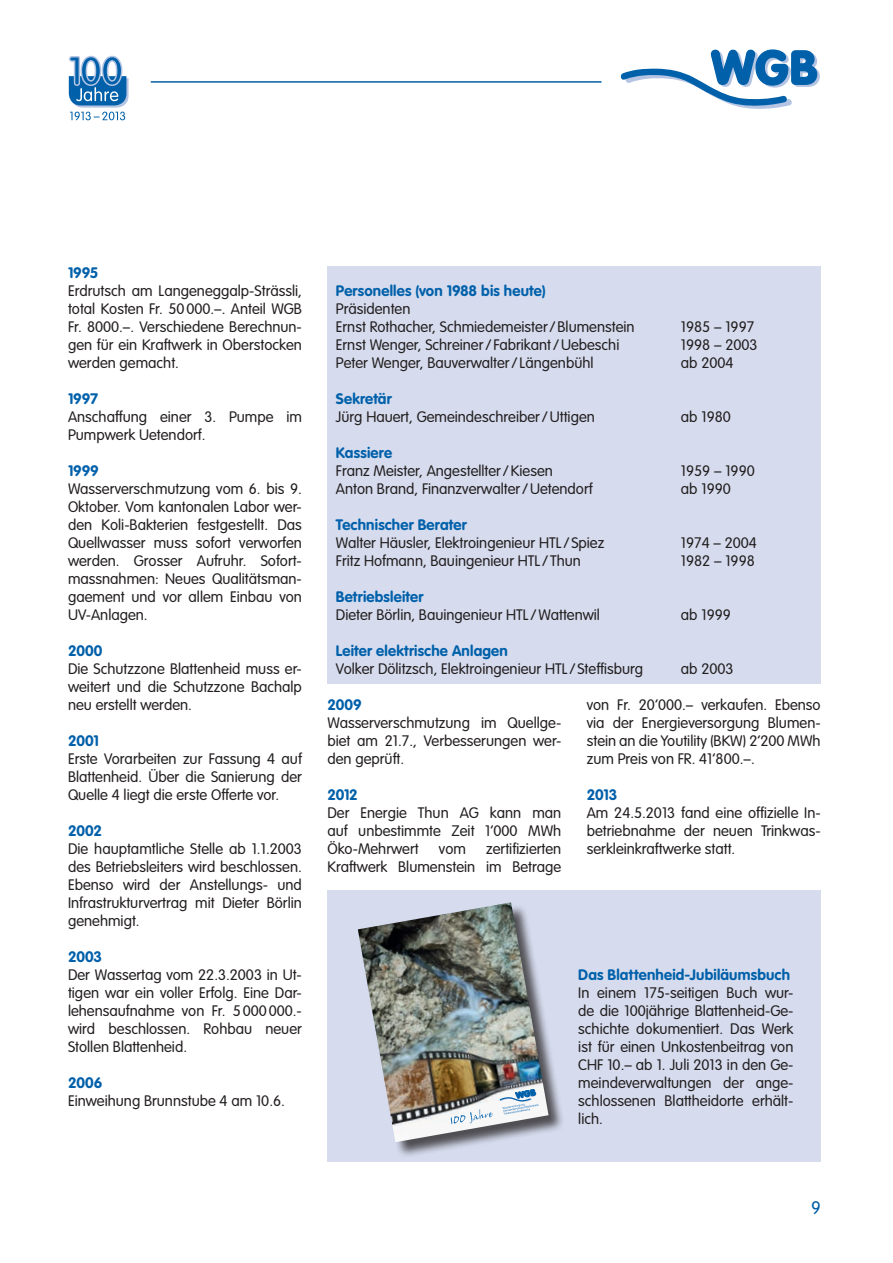
<style>
.page{position:relative;width:893px;height:1263px;background:#fff}
.page>*{position:absolute;margin:0;border:0;box-sizing:border-box;transform-origin:0 0}
.t1{font:300 18px "VAG Rounded Std";color:#0060aa}
.t2{font:300 15px/18px "VAG Rounded Std";color:#231f20;text-align:justify}
.t3{font:700 15px "VAG Rounded Std";letter-spacing:.01em;color:#0060aa}
</style>
<div class="page">
<svg style="left:621px;top:49px;width:199px;height:60px"></svg>
<hr style="left:151px;top:81px;width:450px;height:2px;background:#0060aa">
<svg style="left:68px;top:55px;width:61px;height:65px"></svg>
<div style="left:327px;top:266px;width:494px;height:418px;background:#d6dcee"></div>
<div style="left:327px;top:890px;width:494px;height:271px;background:#d6dcee"></div>
<div style="left:359px;top:904px;width:206px;height:254px;background:#231f20;opacity:.75"></div>
<img style="left:358px;top:902px;width:191px;height:240px">
<svg style="left:499px;top:1088px;width:41px;height:30px"></svg>
<svg style="left:451px;top:1109px;width:42px;height:15px"></svg>
<p class="t3" style="left:68px;top:264px;width:32px">1995</p>
<p class="t2" style="left:68px;top:282px;width:235px">Erdrutsch am Langeneggalp-Strässli, total Kosten Fr. 50000.–. Anteil WGB Fr. 8000.–. Verschiedene Berechnun&shy;gen für ein Kraftwerk in Oberstocken werden gemacht.</p>
<p class="t3" style="left:68px;top:390px;width:32px">1997</p>
<p class="t2" style="left:68px;top:408px;width:235px">Anschaffung einer 3. Pumpe im<br>Pumpwerk Uetendorf.</p>
<p class="t3" style="left:68px;top:462px;width:32px">1999</p>
<p class="t2" style="left:68px;top:480px;width:235px">Wasserverschmutzung vom 6. bis 9.<br>Oktober. Vom kantonalen Labor wer&shy;den Koli-Bakterien festgestellt. Das Quellwasser muss sofort verworfen werden. Grosser Aufruhr. Sofort&shy;massnahmen: Neues Qualitätsman&shy;gaement und vor allem Einbau von UV-Anlagen.</p>
<p class="t3" style="left:68px;top:642px;width:36px">2000</p>
<p class="t2" style="left:68px;top:660px;width:235px">Die Schutzzone Blattenheid muss er&shy;weitert und die Schutzzone Bachalp neu erstellt werden.</p>
<p class="t3" style="left:68px;top:732px;width:32px">2001</p>
<p class="t2" style="left:68px;top:750px;width:235px">Erste Vorarbeiten zur Fassung 4 auf Blattenheid. Über die Sanierung der Quelle 4 liegt die erste Offerte vor.</p>
<p class="t3" style="left:68px;top:822px;width:36px">2002</p>
<p class="t2" style="left:68px;top:840px;width:235px">Die hauptamtliche Stelle ab 1.1.2003 des Betriebsleiters wird beschlossen.<br>Ebenso wird der Anstellungs- und Infrastrukturvertrag mit Dieter Börlin genehmigt.</p>
<p class="t3" style="left:68px;top:948px;width:36px">2003</p>
<p class="t2" style="left:68px;top:966px;width:235px">Der Wassertag vom 22.3.2003 in Ut&shy;tigen war ein voller Erfolg. Eine Dar&shy;lehensaufnahme von Fr. 5000000.- wird beschlossen. Rohbau neuer Stollen Blattenheid.</p>
<p class="t3" style="left:68px;top:1074px;width:36px">2006</p>
<p class="t2" style="left:68px;top:1092px;width:218px">Einweihung Brunnstube 4 am 10.6.</p>
<p class="t3" style="left:336px;top:282px;width:211px">Personelles (von 1988 bis heute)</p>
<p class="t2" style="left:336px;top:300px;width:300px">Präsidenten<br>Ernst Rothacher, Schmiedemeister /Blumenstein</p>
<p class="t2" style="left:681px;top:318px;width:75px">1985 – 1997</p>
<p class="t2" style="left:336px;top:336px;width:285px">Ernst Wenger, Schreiner / Fabrikant /Uebeschi</p>
<p class="t2" style="left:681px;top:336px;width:78px">1998 – 2003</p>
<p class="t2" style="left:336px;top:354px;width:259px">Peter Wenger, Bauverwalter / Längenbühl</p>
<p class="t2" style="left:681px;top:354px;width:54px">ab 2004</p>
<p class="t3" style="left:336px;top:390px;width:57px">Sekretär</p>
<p class="t2" style="left:336px;top:408px;width:260px">Jürg Hauert, Gemeindeschreiber /Uttigen</p>
<p class="t2" style="left:681px;top:408px;width:51px">ab 1980</p>
<p class="t3" style="left:336px;top:444px;width:58px">Kassiere</p>
<p class="t2" style="left:336px;top:462px;width:218px">Franz Meister, Angestellter /Kiesen</p>
<p class="t2" style="left:681px;top:462px;width:75px">1959 – 1990</p>
<p class="t2" style="left:336px;top:480px;width:258px">Anton Brand, Finanzverwalter /Uetendorf</p>
<p class="t2" style="left:681px;top:480px;width:51px">ab 1990</p>
<p class="t3" style="left:336px;top:516px;width:132px">Technischer Berater</p>
<p class="t2" style="left:336px;top:534px;width:270px">Walter Häusler, Elektroingenieur HTL / Spiez</p>
<p class="t2" style="left:681px;top:534px;width:78px">1974 – 2004</p>
<p class="t2" style="left:336px;top:552px;width:247px">Fritz Hofmann, Bauingenieur HTL / Thun</p>
<p class="t2" style="left:681px;top:552px;width:75px">1982 – 1998</p>
<p class="t3" style="left:336px;top:588px;width:89px">Betriebsleiter</p>
<p class="t2" style="left:336px;top:606px;width:266px">Dieter Börlin, Bauingenieur HTL /Wattenwil</p>
<p class="t2" style="left:681px;top:606px;width:51px">ab 1999</p>
<p class="t3" style="left:336px;top:642px;width:173px">Leiter elektrische Anlagen</p>
<p class="t2" style="left:336px;top:660px;width:309px">Volker Dölitzsch, Elektroingenieur HTL / Steffisburg</p>
<p class="t2" style="left:681px;top:660px;width:54px">ab 2003</p>
<p class="t3" style="left:327px;top:696px;width:36px">2009</p>
<p class="t2" style="left:327px;top:714px;width:235px">Wasserverschmutzung im Quellge&shy;biet am 21.7., Verbesserungen wer&shy;den geprüft.</p>
<p class="t3" style="left:327px;top:786px;width:32px">2012</p>
<p class="t2" style="left:327px;top:804px;width:235px">Der Energie Thun AG kann man auf unbestimmte Zeit 1‘000 MWh Öko-Mehrwert</p>
<p class="t2" style="left:327px;top:840px;width:235px;text-align:right">zertifizierten<br>Kraftwerk Blumenstein im Betrage</p>
<p class="t2" style="left:439px;top:840px;width:28px">vom</p>
<p class="t2" style="left:587px;top:696px;width:235px">von Fr. 20‘000.– verkaufen. Ebenso via der Energieversorgung Blumen&shy;stein an die Youtility (BKW) 2‘200 MWh zum Preis von FR. 41‘800.–.</p>
<p class="t3" style="left:587px;top:786px;width:32px">2013</p>
<p class="t2" style="left:587px;top:804px;width:235px">Am 24.5.2013 fand eine offizielle In&shy;betriebnahme der neuen Trinkwas&shy;serkleinkraftwerke statt.</p>
<p class="t3" style="left:578px;top:966px;width:213px">Das Blattenheid-Jubiläumsbuch</p>
<p class="t2" style="left:578px;top:984px;width:217px">In einem 175-seitigen Buch wur&shy;de die 100jährige Blattenheid-Ge&shy;schichte dokumentiert. Das Werk ist für einen Unkostenbeitrag von CHF 10.– ab 1. Juli 2013 in den Ge&shy;meindeverwaltungen der ange&shy;schlossenen Blattheidorte erhält&shy;lich.</p>
<p class="t1" style="left:811px;top:1197px;width:11px">9</p>
</div>
